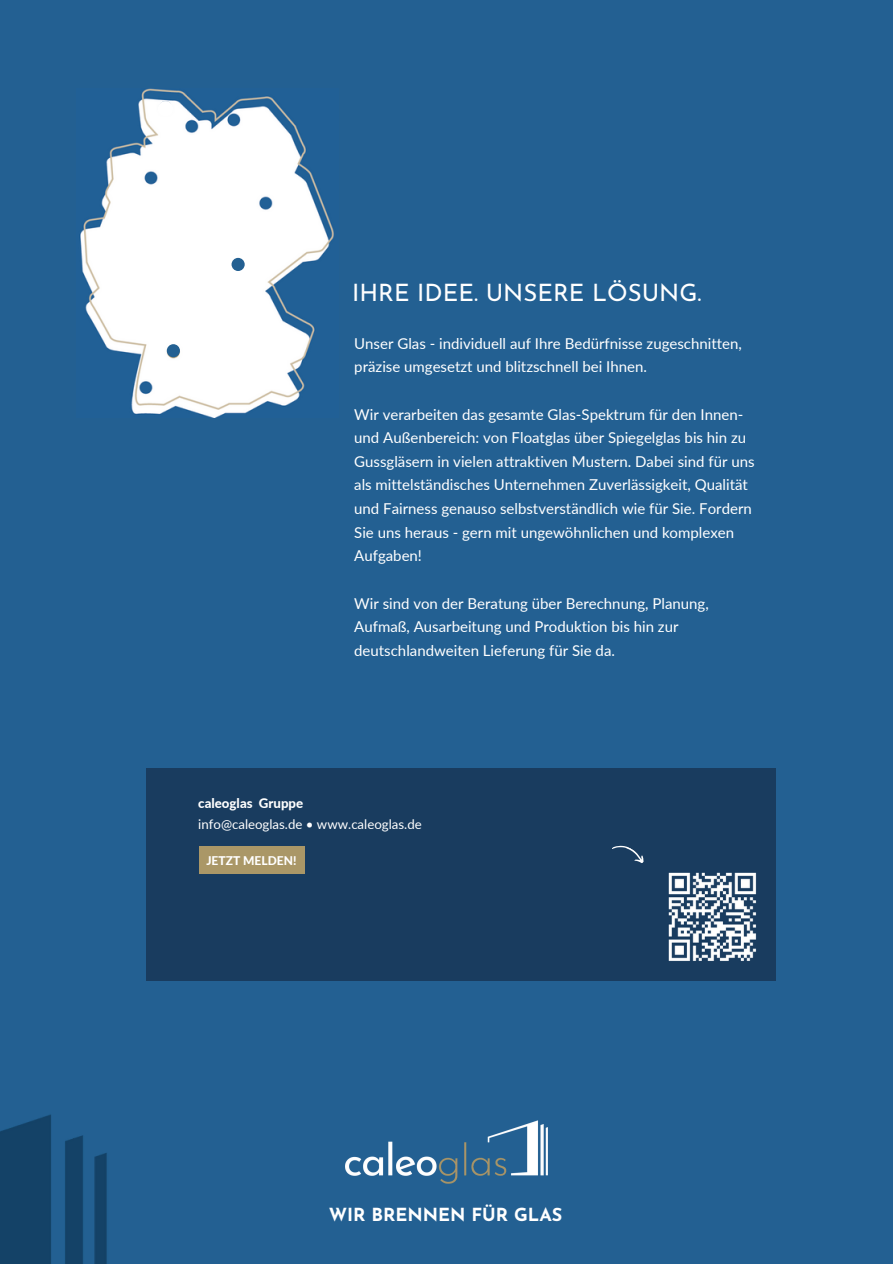
<style>
.page{position:relative;width:893px;height:1264px;background:#fff}
.page>*{position:absolute;margin:0;border:0;box-sizing:border-box;transform-origin:0 0}
.t1{font:24px "Josefin Sans";color:#fff}
.t2{font:700 18px "Josefin Sans";color:#fff}
.t3{font:15px/23.7px "Lato";color:#fff}
.t4{font:13.2px "Lato";color:#fff}
.t5{font:800 13.2px "Lato";color:#fff}
.t6{font:800 12px "Lato";color:#fff}
</style>
<div class="page">
<div style="left:0;top:0;width:892px;height:1263px;background:#236092"></div>
<div style="left:146px;top:768px;width:629px;height:212px;background:#193c5f"></div>
<img style="left:346px;top:1120px;width:201px;height:64px">
<img style="left:0;top:1114px;width:107px;height:149px">
<div style="left:199px;top:846px;width:105px;height:28px;background:#aa9767"></div>
<img style="left:668px;top:872px;width:89px;height:89px">
<img style="left:79px;top:89px;width:255px;height:328px">
<div style="left:158px;top:101px;width:15px;height:16px;background:#fff;border-radius:50%"></div>
<div style="left:167px;top:344px;width:13px;height:13px;background:#236092;border-radius:50%"></div>
<div style="left:231px;top:258px;width:14px;height:13px;background:#236092;border-radius:50%"></div>
<svg style="left:612px;top:845px;width:32px;height:18px"></svg>
<p class="t1" style="left:352px;top:283px;width:351px">IHRE IDEE. UNSERE LÖSUNG.</p>
<p class="t3" style="left:354px;top:331px;width:389px">Unser Glas - individuell auf Ihre Bedürfnisse zugeschnitten, präzise umgesetzt und blitzschnell bei Ihnen.</p>
<p class="t3" style="left:354px;top:402px;width:402px">Wir verarbeiten das gesamte Glas-Spektrum für den Innen&shy;und Außenbereich: von Floatglas über Spiegelglas bis hin zu Gussgläsern in vielen attraktiven Mustern. Dabei sind für uns als mittelständisches Unternehmen Zuverlässigkeit, Qualität und Fairness genauso selbstverständlich wie für Sie. Fordern Sie uns heraus - gern mit ungewöhnlichen und komplexen Aufgaben!</p>
<p class="t3" style="left:354px;top:591px;width:356px">Wir sind von der Beratung über Berechnung, Planung,<br>Aufmaß, Ausarbeitung und Produktion bis hin zur deutschlandweiten Lieferung für Sie da.</p>
<p class="t5" style="left:198px;top:795px;width:106px">caleoglas Gruppe</p>
<p class="t4" style="left:198px;top:816px;width:225px">info@caleoglas.de • www.caleoglas.de</p>
<p class="t6" style="left:206px;top:852px;width:92px">JETZT MELDEN!</p>
<p class="t2" style="left:329px;top:1206px;width:235px">WIR BRENNEN FÜR GLAS</p>
</div>
